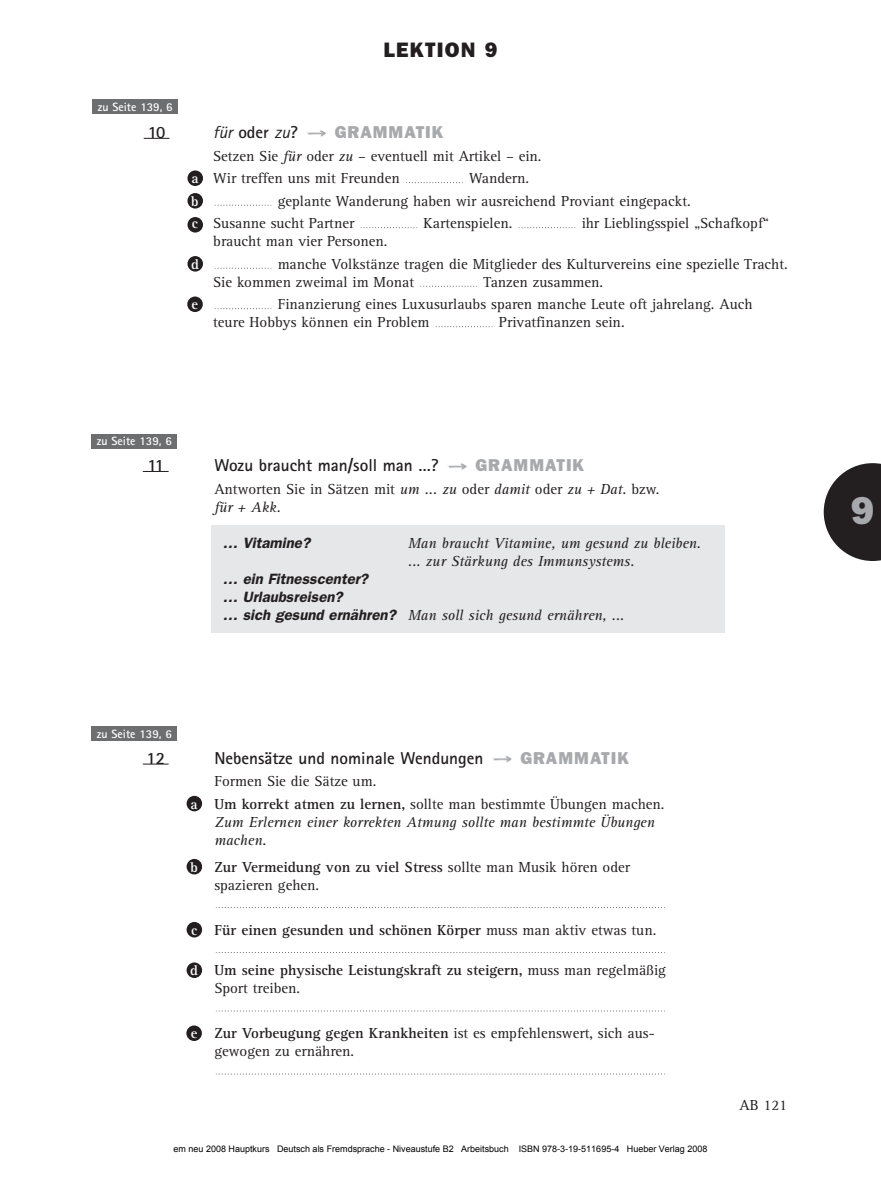
<style>
.page{position:relative;width:881px;height:1179px;background:#fff}
.page>*{position:absolute;margin:0;border:0;box-sizing:border-box;transform-origin:0 0}
.t1{font:800 39px "Franklin Gothic";color:#a7a9ac}
.t2{font:800 21px "Franklin Gothic";letter-spacing:.06em;color:#231f20}
.t3{font:700 17.25px "Rotis Sans Serif";color:#231f20}
.t4{font:800 17.25px "Franklin Gothic";letter-spacing:.06em;color:#a7a9ac}
.t5{font:italic 17.25px "Rotis Sans Serif";color:#231f20}
.t6{font:700 17.25px "Agfa Rotis Sans Serif";color:#231f20}
.t7{font:15px/22.5px "Rotis Serif";color:#231f20}
.t8{font:italic 15px/18px "Rotis Serif";color:#231f20}
.t9{font:700 15px/18px "Rotis Serif";color:#231f20}
.t10{font:italic 600 15px/18px "Franklin Gothic";color:#231f20}
.t11{font:15px "Agfa Rotis Serif";color:#231f20}
.t12{font:700 14.25px/22.5px "Rotis Serif";color:#fff;text-align:justify}
.t13{font:700 12px "Agfa Rotis Sans Serif";color:#fff}
.t14{font:9px "Arial";color:#000}
.s1{font-weight:700;font-style:normal}
.s2{font-style:italic}
.s3{font-family:"Franklin Gothic";font-weight:600}
.s4{font-weight:700}
.s5{font-weight:400}
</style>
<div class="page">
<div style="left:211px;top:525px;width:514px;height:107px;background:#e6e7e8"></div>
<svg style="left:824px;top:463px;width:57px;height:98px"></svg>
<img style="left:447px;top:463px;width:20px;height:7px">
<img style="left:492px;top:755px;width:20px;height:8px">
<svg style="left:216px;top:1073px;width:449px;height:1px"></svg>
<svg style="left:216px;top:1010px;width:449px;height:1px"></svg>
<svg style="left:216px;top:952px;width:449px;height:1px"></svg>
<svg style="left:216px;top:907px;width:449px;height:1px"></svg>
<div style="left:186px;top:1025px;width:16px;height:16px;background:#231f20;border-radius:50%"></div>
<div style="left:187px;top:796px;width:15px;height:15px;background:#231f20;border-radius:50%"></div>
<div style="left:187px;top:859px;width:15px;height:15px;background:#231f20;border-radius:50%"></div>
<div style="left:187px;top:922px;width:15px;height:15px;background:#231f20;border-radius:50%"></div>
<div style="left:187px;top:962px;width:15px;height:16px;background:#231f20;border-radius:50%"></div>
<img style="left:307px;top:130px;width:19px;height:7px">
<svg style="left:436px;top:326px;width:57px;height:1px"></svg>
<svg style="left:215px;top:308px;width:57px;height:1px"></svg>
<svg style="left:420px;top:286px;width:57px;height:1px"></svg>
<svg style="left:215px;top:268px;width:57px;height:1px"></svg>
<svg style="left:519px;top:227px;width:56px;height:1px"></svg>
<svg style="left:361px;top:227px;width:56px;height:1px"></svg>
<svg style="left:406px;top:182px;width:57px;height:1px"></svg>
<svg style="left:215px;top:205px;width:57px;height:1px"></svg>
<div style="left:187px;top:296px;width:16px;height:16px;background:#231f20;border-radius:50%"></div>
<div style="left:187px;top:170px;width:16px;height:16px;background:#231f20;border-radius:50%"></div>
<div style="left:187px;top:193px;width:16px;height:15px;background:#231f20;border-radius:50%"></div>
<div style="left:187px;top:217px;width:16px;height:15px;background:#231f20;border-radius:50%"></div>
<div style="left:187px;top:256px;width:16px;height:15px;background:#231f20;border-radius:50%"></div>
<svg style="left:143px;top:471px;width:26px;height:1px"></svg>
<div style="left:92px;top:433px;width:85px;height:15px;background:#6d6e70"></div>
<svg style="left:143px;top:763px;width:26px;height:1px"></svg>
<div style="left:92px;top:726px;width:85px;height:15px;background:#6d6e70"></div>
<svg style="left:144px;top:138px;width:26px;height:1px"></svg>
<div style="left:93px;top:99px;width:85px;height:15px;background:#6d6e70"></div>
<p class="t13" style="left:98px;top:99px;width:77px">zu Seite 139, 6</p>
<p class="t6" style="left:148px;top:121px;width:19px">10</p>
<h2 class="t2" style="left:383px;top:43px;width:116px">LEKTION 9</h2>
<p class="t12" style="left:191px;top:168px;width:9px">a b c</p>
<p class="t12" style="left:191px;top:254px;width:9px">d</p>
<p class="t12" style="left:192px;top:294px;width:8px">e</p>
<p class="t5" style="left:213px;top:126px;width:86px">für <span class="s1">oder</span> zu<span class="s1">?</span></p>
<p class="t4" style="left:335px;top:126px;width:110px">GRAMMATIK</p>
<p class="t7" style="left:213px;top:146px;width:330px">Setzen Sie <span class="s2">für</span> oder <span class="s2">zu</span> – eventuell mit Artikel – ein.<br>Wir treffen uns mit Freunden</p>
<p class="t7" style="left:469px;top:168px;width:62px">Wandern.</p>
<p class="t7" style="left:278px;top:191px;width:414px">geplante Wanderung haben wir ausreichend Proviant eingepackt.</p>
<p class="t7" style="left:213px;top:213px;width:143px">Susanne sucht Partner</p>
<p class="t7" style="left:424px;top:213px;width:90px">Kartenspielen.</p>
<p class="t7" style="left:582px;top:213px;width:189px">ihr Lieblingsspiel „Schafkopf“</p>
<p class="t7" style="left:278px;top:231px;width:511px;text-indent:-64px">braucht man vier Personen.<br>manche Volkstänze tragen die Mitglieder des Kulturvereins eine spezielle Tracht.</p>
<p class="t7" style="left:213px;top:272px;width:202px">Sie kommen zweimal im Monat</p>
<p class="t7" style="left:278px;top:272px;width:476px;text-indent:206px">Tanzen zusammen.<br>Finanzierung eines Luxusurlaubs sparen manche Leute oft jahrelang. Auch</p>
<p class="t7" style="left:213px;top:312px;width:218px">teure Hobbys können ein Problem</p>
<p class="t7" style="left:499px;top:312px;width:127px">Privatfinanzen sein.</p>
<p class="t13" style="left:97px;top:434px;width:77px">zu Seite 139, 6</p>
<p class="t6" style="left:147px;top:454px;width:18px">11</p>
<p class="t3" style="left:214px;top:459px;width:226px">Wozu braucht man/soll man …?</p>
<p class="t4" style="left:475px;top:459px;width:110px">GRAMMATIK</p>
<p class="t7" style="left:214px;top:481px;width:447px;line-height:18px">Antworten Sie in Sätzen mit <span class="s2">um ... zu</span> oder <span class="s2">damit</span> oder <span class="s2">zu + Dat.</span> bzw. <span class="s2">für + Akk.</span></p>
<p class="t10" style="left:223px;top:535px;width:91px">… Vitamine?</p>
<p class="t8" style="left:408px;top:535px;width:294px">Man braucht Vitamine, um gesund zu bleiben. ... zur Stärkung des Immunsystems.</p>
<p class="t10" style="left:223px;top:571px;width:149px">… ein Fitnesscenter? … Urlaubsreisen?</p>
<p class="t8" style="left:223px;top:607px;width:403px"><span class="s3">… sich gesund ernähren?</span> Man soll sich gesund ernähren, ...</p>
<p class="t13" style="left:97px;top:726px;width:77px">zu Seite 139, 6</p>
<p class="t6" style="left:146px;top:747px;width:20px">12</p>
<p class="t12" style="left:190px;top:794px;width:9px">a</p>
<p class="t12" style="left:190px;top:857px;width:9px">b</p>
<p class="t12" style="left:191px;top:920px;width:8px">c</p>
<p class="t12" style="left:190px;top:960px;width:9px">d</p>
<p class="t12" style="left:191px;top:1023px;width:8px">e</p>
<p class="t3" style="left:214px;top:752px;width:271px">Nebensätze und nominale Wendungen</p>
<p class="t4" style="left:520px;top:752px;width:110px">GRAMMATIK</p>
<p class="t7" style="left:214px;top:771px;width:452px">Formen Sie die Sätze um.<br><span class="s4">Um korrekt atmen zu lernen,</span> sollte man bestimmte Übungen machen.</p>
<p class="t8" style="left:214px;top:814px;width:442px">Zum Erlernen einer korrekten Atmung sollte man bestimmte Übungen machen.</p>
<p class="t7" style="left:214px;top:859px;width:417px;line-height:18px"><span class="s4">Zur Vermeidung von zu viel Stress</span> sollte man Musik hören oder spazieren gehen.</p>
<p class="t9" style="left:214px;top:922px;width:443px">Für einen gesunden und schönen Körper <span class="s5">muss man aktiv etwas tun.</span></p>
<p class="t9" style="left:214px;top:962px;width:453px">Um seine physische Leistungskraft zu steigern, <span class="s5">muss man regelmäßig<br>Sport treiben.</span></p>
<p class="t7" style="left:214px;top:1025px;width:442px;line-height:18px"><span class="s4">Zur Vorbeugung gegen Krankheiten</span> ist es empfehlenswert, sich aus&shy;gewogen zu ernähren.</p>
<p class="t11" style="left:739px;top:1100px;width:49px">AB 121</p>
<p class="t14" style="left:174px;top:1143px;width:535px">em neu 2008 Hauptkurs Deutsch als Fremdsprache - Niveaustufe B2 Arbeitsbuch ISBN 978-3-19-511695-4 Hueber Verlag 2008</p>
<h1 class="t1" style="left:851px;top:497px;width:25px">9</h1>
</div>
